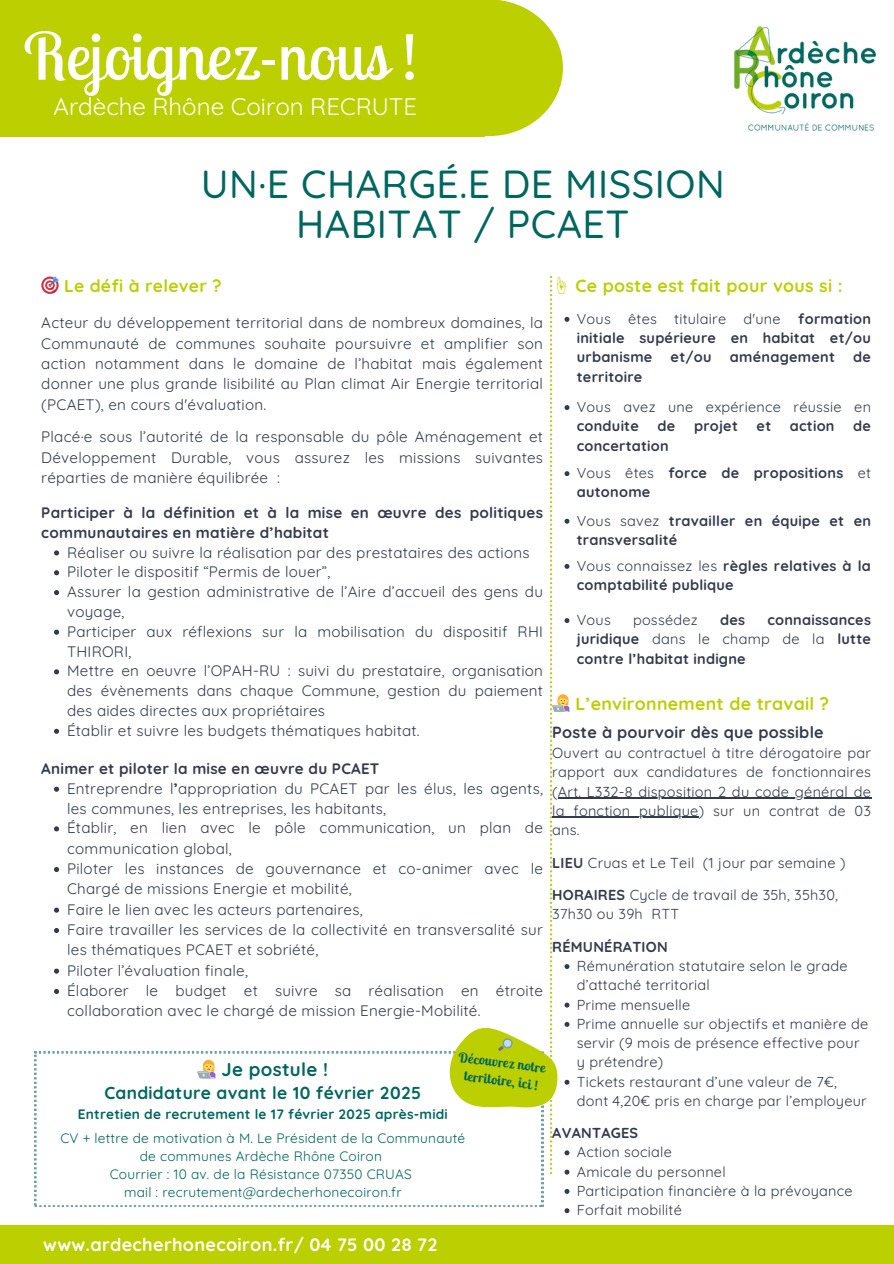
<style>
.page{position:relative;width:894px;height:1264px;background:#fff}
.page>*{position:absolute;margin:0;border:0;box-sizing:border-box;transform-origin:0 0}
.t1{font:64.95px "Lobster Two";color:#fff}
.t2{font:500 39.15px/39.3px "Quicksand";letter-spacing:.015em;color:#00675f;text-align:center}
.t3{font:24px "Quicksand";color:#fff}
.t4{font:700 18.6px "Quicksand";letter-spacing:.015em;color:#00675f}
.t5{font:700 18px "Quicksand";letter-spacing:.015em;color:#fff}
.t6{font:700 17.7px "Quicksand";letter-spacing:.015em;color:#bccf00}
.t7{font:700 17.4px "Quicksand";letter-spacing:.015em;color:#00675f}
.t8{font:700 17.4px "Quicksand";letter-spacing:.015em;color:#bccf00}
.t9{font:700 16.2px "Quicksand";letter-spacing:.015em;color:#323b4c}
.t10{font:15.15px/20.2px "Quicksand";letter-spacing:.015em;color:#323b4c}
.t11{font:700 15.15px/19.8px "Quicksand";letter-spacing:.015em;color:#323b4c}
.t12{font:14.55px/19.4px "Quicksand";letter-spacing:.015em;color:#323b4c;text-align:justify}
.t13{font:14.4px/19.4px "Quicksand";letter-spacing:.015em;color:#323b4c}
.t14{font:700 14.4px/19.4px "Quicksand";letter-spacing:.015em;color:#323b4c}
.t15{font:13.65px "Quicksand";letter-spacing:.015em;color:#00675f}
.t16{font:700 13.65px "Quicksand";letter-spacing:.015em;color:#00675f}
.t17{font:700 13.65px "Lobster Two";color:#00675f}
.s1{font-family:"Noto Sans CJ Ksc"}
.s2{font-weight:400}
.s3{font-weight:700}
</style>
<div class="page">
<div style="left:0;top:0;width:484px;height:136px;background:#bccf00"></div>
<div style="left:0;top:1224px;width:893px;height:39px;background:#bccf00"></div>
<svg style="left:34px;top:1051px;width:509px;height:155px"></svg>
<img style="left:733px;top:26px;width:143px;height:105px">
<svg style="left:54px;top:550px;width:5px;height:5px"></svg>
<svg style="left:54px;top:570px;width:5px;height:5px"></svg>
<svg style="left:54px;top:590px;width:5px;height:5px"></svg>
<svg style="left:54px;top:629px;width:5px;height:5px"></svg>
<svg style="left:54px;top:669px;width:5px;height:5px"></svg>
<svg style="left:54px;top:728px;width:5px;height:5px"></svg>
<svg style="left:54px;top:786px;width:5px;height:5px"></svg>
<svg style="left:54px;top:826px;width:5px;height:5px"></svg>
<svg style="left:54px;top:867px;width:5px;height:5px"></svg>
<svg style="left:54px;top:907px;width:5px;height:5px"></svg>
<svg style="left:54px;top:928px;width:5px;height:5px"></svg>
<svg style="left:54px;top:968px;width:5px;height:5px"></svg>
<svg style="left:54px;top:988px;width:5px;height:6px"></svg>
<svg style="left:484px;top:0;width:78px;height:136px"></svg>
<hr style="left:557px;top:797px;width:314px;height:1px;background:#323b4c">
<hr style="left:552px;top:816px;width:146px;height:2px;background:#323b4c">
<svg style="left:564px;top:1189px;width:5px;height:4px"></svg>
<svg style="left:564px;top:1208px;width:5px;height:5px"></svg>
<svg style="left:441px;top:276px;width:128px;height:898px"></svg>
<p class="t1" style="left:23px;top:15px;width:395px">Rejoignez-nous !</p>
<p class="t3" style="left:53px;top:91px;width:365px">Ardèche Rhône Coiron RECRUTE</p>
<p class="t2" style="left:201px;top:164px;width:525px">UN·E CHARGÉ.E DE MISSION<br>HABITAT / PCAET</p>
<p class="t6" style="left:552px;top:274px;width:292px"><span class="s1">☝️</span> Ce poste est fait pour vous si :</p>
<p class="t14" style="left:576px;top:309px;width:296px;text-align:justify"><span class="s2">Vous êtes titulaire d'une</span> formation initiale supérieure en habitat et/ou urbanisme</p>
<h1 class="t8" style="left:64px;top:274px;width:159px">Le défi à relever ?</h1>
<h3 class="t10" style="left:41px;top:312px;width:503px;text-align:justify">Acteur du développement territorial dans de nombreux domaines, la Communauté de communes souhaite poursuivre et amplifier son action notamment dans le domaine de l’habitat mais également donner une plus grande lisibilité au Plan climat Air Energie territorial (PCAET), en cours d'évaluation.</h3>
<p class="t10" style="left:41px;top:426px;width:503px;text-align:justify">Placé·e sous l’autorité de la responsable du pôle Aménagement et Développement Durable, vous assurez les missions suivantes réparties de manière équilibrée :</p>
<p class="t11" style="left:41px;top:502px;width:503px">Participer à la définition et à la mise en œuvre des politiques communautaires en matière d’habitat</p>
<h4 class="t10" style="left:67px;top:541px;width:464px">Réaliser ou suivre la réalisation par des prestataires des actions</h4>
<p class="t10" style="left:67px;top:561px;width:265px">Piloter le dispositif “Permis de louer”,</p>
<p class="t10" style="left:67px;top:581px;width:477px;line-height:19.8px">Assurer la gestion administrative de l’Aire d’accueil des gens du voyage,</p>
<h6 class="t10" style="left:67px;top:621px;width:477px;line-height:19.8px">Participer aux réflexions sur la mobilisation du dispositif RHI<br>THIRORI,</h6>
<p class="t10" style="left:67px;top:661px;width:477px;line-height:19.8px;text-align:justify">Mettre en oeuvre l’OPAH-RU : suivi du prestataire, organisation des évènements dans chaque Commune, gestion du paiement des aides directes aux propriétaires</p>
<p class="t10" style="left:67px;top:720px;width:354px">Établir et suivre les budgets thématiques habitat.</p>
<p class="t11" style="left:41px;top:758px;width:339px">Animer et piloter la mise en œuvre du PCAET</p>
<p class="t10" style="left:67px;top:778px;width:477px;line-height:19.8px">Entreprendre l<span class="s3">’</span>appropriation du PCAET par les élus, les agents, les communes, les entreprises, les habitants,</p>
<p class="t10" style="left:67px;top:817px;width:477px">Établir, en lien avec le pôle communication, un plan de communication global,</p>
<p class="t10" style="left:67px;top:858px;width:477px">Piloter les instances de gouvernance et co-animer avec le<br>Chargé de missions Energie et mobilité,</p>
<h6 class="t10" style="left:67px;top:898px;width:297px">Faire le lien avec les acteurs partenaires,</h6>
<p class="t10" style="left:67px;top:919px;width:477px">Faire travailler les services de la collectivité en transversalité sur les thématiques PCAET et sobriété,</p>
<p class="t10" style="left:67px;top:959px;width:182px">Piloter l’évaluation finale,</p>
<p class="t10" style="left:67px;top:980px;width:477px">Élaborer le budget et suivre sa réalisation en étroite collaboration avec le chargé de mission Energie-Mobilité.</p>
<p class="t14" style="left:670px;top:347px;width:43px">et/ou</p>
<p class="t14" style="left:729px;top:347px;width:107px">aménagement</p>
<p class="t14" style="left:852px;top:347px;width:19px">de</p>
<p class="t14" style="left:576px;top:366px;width:67px">territoire</p>
<p class="t13" style="left:576px;top:397px;width:296px">Vous avez une expérience réussie en</p>
<p class="t14" style="left:576px;top:416px;width:64px">conduite</p>
<p class="t14" style="left:657px;top:416px;width:19px">de</p>
<p class="t14" style="left:693px;top:416px;width:45px">projet</p>
<p class="t14" style="left:756px;top:416px;width:16px">et</p>
<p class="t14" style="left:789px;top:416px;width:46px">action</p>
<p class="t14" style="left:852px;top:416px;width:19px">de</p>
<p class="t14" style="left:576px;top:431px;width:295px;line-height:27.5px">concertation<br><span class="s2">Vous êtes</span> force de propositions <span class="s2">et</span></p>
<p class="t14" style="left:576px;top:478px;width:296px;line-height:28.3px">autonome<br><span class="s2">Vous savez</span> travailler en équipe et en</p>
<p class="t14" style="left:576px;top:526px;width:296px;line-height:25.8px">transversalité<br><span class="s2">Vous connaissez les</span> règles relatives à la</p>
<p class="t14" style="left:576px;top:575px;width:158px">comptabilité publique</p>
<p class="t13" style="left:576px;top:610px;width:36px">Vous</p>
<p class="t13" style="left:633px;top:610px;width:66px">possédez</p>
<p class="t14" style="left:719px;top:610px;width:27px">des</p>
<p class="t14" style="left:576px;top:610px;width:296px;text-align:justify;text-indent:190px">connaissances juridique <span class="s2">dans le champ de la</span> lutte contre l’habitat indigne</p>
<p class="t6" style="left:575px;top:692px;width:255px">L’environnement de travail ?</p>
<p class="t9" style="left:552px;top:722px;width:273px">Poste à pourvoir dès que possible</p>
<p class="t12" style="left:552px;top:743px;width:320px">Ouvert au contractuel à titre dérogatoire par rapport aux candidatures de fonctionnaires (Art. L332-8 disposition 2 du code général de la fonction publique) sur un contrat de 03 ans.</p>
<p class="t13" style="left:552px;top:852px;width:295px"><span class="s3">LIEU</span> Cruas et Le Teil (1 jour par semaine )</p>
<p class="t13" style="left:552px;top:885px;width:287px"><span class="s3">HORAIRES</span> Cycle de travail de 35h, 35h30,<br>37h30 ou 39h RTT</p>
<p class="t14" style="left:552px;top:936px;width:117px">RÉMUNÉRATION</p>
<p class="t13" style="left:576px;top:955px;width:293px">Rémunération statutaire selon le grade d’attaché territorial<br>Prime mensuelle<br>Prime annuelle sur objectifs et manière de servir (9 mois de présence effective pour y prétendre)<br>Tickets restaurant d’une valeur de 7€, dont 4,20€ pris en charge par l’employeur</p>
<p class="t14" style="left:552px;top:1122px;width:87px">AVANTAGES</p>
<p class="t13" style="left:576px;top:1142px;width:277px">Action sociale<br>Amicale du personnel<br>Participation financière à la prévoyance<br>Forfait mobilité</p>
<p class="t17" style="left:459px;top:1048px;width:89px;rotate:7deg">Découvrez notre</p>
<p class="t17" style="left:465px;top:1067px;width:76px;rotate:7deg">territoire, ici !</p>
<p class="t4" style="left:221px;top:1057px;width:108px">Je postule !</p>
<p class="t7" style="left:104px;top:1081px;width:318px">Candidature avant le 10 février 2025</p>
<p class="t16" style="left:78px;top:1104px;width:371px">Entretien de recrutement le 17 février 2025 après-midi</p>
<p class="t15" style="left:60px;top:1129px;width:406px">CV + lettre de motivation à M. Le Président de la Communauté</p>
<p class="t15" style="left:140px;top:1147px;width:244px">de communes Ardèche Rhône Coiron</p>
<p class="t15" style="left:110px;top:1164px;width:303px">Courrier : 10 av. de la Résistance 07350 CRUAS</p>
<p class="t15" style="left:124px;top:1182px;width:279px">mail : recrutement@ardecherhonecoiron.fr</p>
<p class="t5" style="left:43px;top:1232px;width:396px">www.ardecherhonecoiron.fr/ 04 75 00 28 72</p>
</div>
